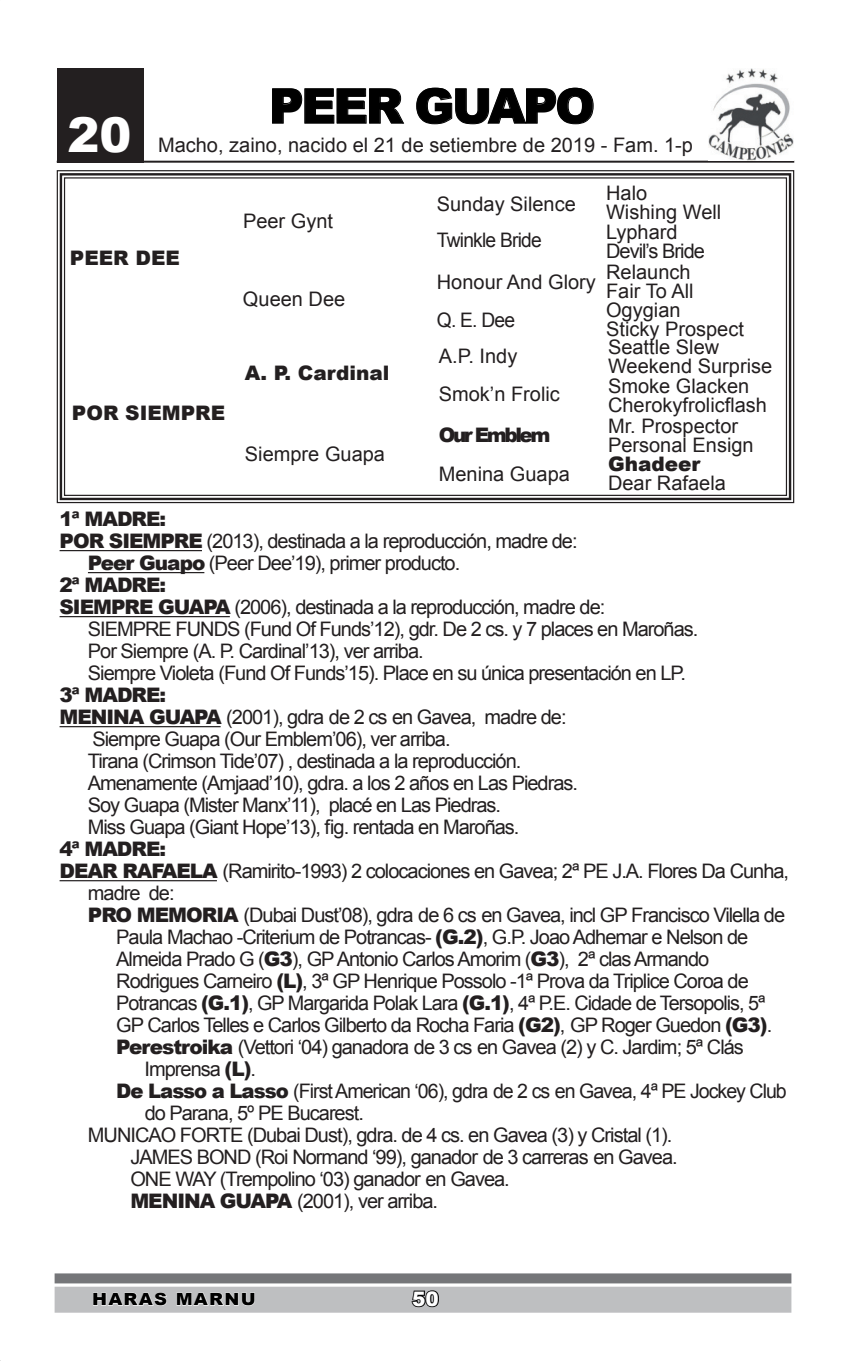
<style>
.page{position:relative;width:851px;height:1361px;background:#fff}
.page>*{position:absolute;margin:0;border:0;box-sizing:border-box;transform-origin:0 0}
.t1{font:900 48px "Arial";letter-spacing:-.05em;color:#000}
.t2{font:900 48px "Arial";color:#fff}
.t3{font:20px "Arial";letter-spacing:-.05em;color:#231f20}
.t4{font:20px "Arial";color:#231f20}
.t5{font:900 20px "Arial";letter-spacing:-.05em;color:#231f20}
.t6{font:900 20px "Arial";color:#231f20}
.t7{font:20px "Arial";letter-spacing:-.05em;color:#231f20;scale:.96 1}
.t8{font:900 20px "Arial";letter-spacing:-.12em;color:#231f20}
.t9{font:900 20px "Arial";color:#fff}
.t10{font:900 16.8px "Arial";letter-spacing:.07em;color:#000;scale:1.08 1}
.s1{font-weight:900}
</style>
<div class="page">
<div style="left:55px;top:1273px;width:736px;height:10px;background:#757679"></div>
<div style="left:55px;top:1286px;width:736px;height:26px;background:#bebfc1"></div>
<div style="left:57px;top:68px;width:86px;height:94px;background:#231f20"></div>
<svg style="left:56px;top:170px;width:738px;height:334px"></svg>
<div style="left:60px;top:173px;width:731px;height:327px;border:2px solid #231f20"></div>
<hr style="left:57px;top:161px;width:737px;height:2px;background:#231f20">
<svg style="left:272px;top:88px;width:132px;height:36px"></svg>
<svg style="left:416px;top:87px;width:178px;height:38px"></svg>
<hr style="left:60px;top:550px;width:142px;height:1px;background:#231f20">
<hr style="left:88px;top:572px;width:116px;height:1px;background:#231f20">
<hr style="left:60px;top:616px;width:170px;height:1px;background:#231f20">
<hr style="left:60px;top:726px;width:160px;height:1px;background:#231f20">
<hr style="left:60px;top:880px;width:157px;height:1px;background:#231f20">
<svg style="left:411px;top:1290px;width:28px;height:18px"></svg>
<svg style="left:93px;top:1292px;width:74px;height:14px"></svg>
<svg style="left:176px;top:1292px;width:79px;height:14px"></svg>
<img style="left:708px;top:68px;width:85px;height:93px">
<h1 class="t2" style="left:67px;top:100px;width:66px">20</h1>
<h1 class="t1" style="left:269px;top:71px;width:328px">PEER GUAPO</h1>
<p class="t4" style="left:158px;top:132px;width:536px">Macho, zaino, nacido el 21 de setiembre de 2019 - Fam. 1-p</p>
<p class="t5" style="left:70px;top:244px;width:111px">PEER DEE</p>
<p class="t4" style="left:243px;top:208px;width:92px">Peer Gynt</p>
<p class="t4" style="left:243px;top:286px;width:104px">Queen Dee</p>
<p class="t6" style="left:72px;top:399px;width:155px">POR SIEMPRE</p>
<p class="t6" style="left:245px;top:358px;width:146px">A. P. Cardinal</p>
<p class="t4" style="left:245px;top:441px;width:142px">Siempre Guapa</p>
<p class="t4" style="left:437px;top:191px;width:140px">Sunday Silence</p>
<p class="t7" style="left:437px;top:226px;width:111px">Twinkle Bride</p>
<p class="t4" style="left:437px;top:269px;width:160px">Honour And Glory</p>
<p class="t7" style="left:437px;top:307px;width:83px">Q. E. Dee</p>
<p class="t3" style="left:438px;top:343px;width:80px">A.P. Indy</p>
<p class="t4" style="left:438px;top:381px;width:123px">Smok’n Frolic</p>
<p class="t8" style="left:438px;top:420px;width:113px">Our Emblem</p>
<p class="t4" style="left:438px;top:461px;width:133px">Menina Guapa</p>
<p class="t3" style="left:606px;top:180px;width:43px">Halo</p>
<p class="t4" style="left:606px;top:199px;width:117px">Wishing Well</p>
<p class="t4" style="left:606px;top:219px;width:73px">Lyphard</p>
<p class="t3" style="left:606px;top:237px;width:100px">Devil’s Bride</p>
<p class="t4" style="left:606px;top:259px;width:86px">Relaunch</p>
<p class="t4" style="left:606px;top:278px;width:89px">Fair To All</p>
<p class="t4" style="left:606px;top:297px;width:76px">Ogygian</p>
<p class="t4" style="left:606px;top:316px;width:139px">Sticky Prospect</p>
<p class="t4" style="left:608px;top:333px;width:113px">Seattle Slew</p>
<p class="t4" style="left:608px;top:353px;width:166px">Weekend Surprise</p>
<p class="t4" style="left:608px;top:373px;width:143px">Smoke Glacken</p>
<p class="t4" style="left:608px;top:391px;width:160px">Cherokyfrolicflash</p>
<p class="t4" style="left:608px;top:413px;width:132px">Mr. Prospector</p>
<p class="t4" style="left:608px;top:432px;width:147px">Personal Ensign</p>
<p class="t6" style="left:608px;top:449px;width:94px">Ghadeer</p>
<p class="t4" style="left:608px;top:470px;width:119px">Dear Rafaela</p>
<p class="t5" style="left:60px;top:504px;width:108px">1ª MADRE:</p>
<p class="t3" style="left:60px;top:528px;width:519px"><span class="s1">POR SIEMPRE</span> (2013), destinada a la reproducción, madre de:</p>
<p class="t3" style="left:88px;top:550px;width:374px"><span class="s1">Peer Guapo</span> (Peer Dee’19), primer producto.</p>
<p class="t5" style="left:60px;top:570px;width:108px">2ª MADRE:</p>
<p class="t3" style="left:60px;top:594px;width:547px"><span class="s1">SIEMPRE GUAPA</span> (2006), destinada a la reproducción, madre de:</p>
<p class="t3" style="left:88px;top:616px;width:612px">SIEMPRE FUNDS (Fund Of Funds’12), gdr. De 2 cs. y 7 places en Maroñas.</p>
<p class="t3" style="left:88px;top:638px;width:337px">Por Siempre (A. P. Cardinal’13), ver arriba.</p>
<p class="t3" style="left:88px;top:660px;width:599px">Siempre Violeta (Fund Of Funds’15). Place en su única presentación en LP.</p>
<p class="t5" style="left:59px;top:680px;width:108px">3ª MADRE:</p>
<p class="t3" style="left:59px;top:704px;width:508px"><span class="s1">MENINA GUAPA</span> (2001), gdra de 2 cs en Gavea, madre de:</p>
<p class="t3" style="left:92px;top:726px;width:359px">Siempre Guapa (Our Emblem’06), ver arriba.</p>
<p class="t3" style="left:88px;top:748px;width:435px">Tirana (Crimson Tide’07) , destinada a la reproducción.</p>
<p class="t3" style="left:88px;top:770px;width:491px">Amenamente (Amjaad’10), gdra. a los 2 años en Las Piedras.</p>
<p class="t3" style="left:88px;top:792px;width:415px">Soy Guapa (Mister Manx’11), placé en Las Piedras.</p>
<p class="t3" style="left:88px;top:814px;width:433px">Miss Guapa (Giant Hope’13), fig. rentada en Maroñas.</p>
<p class="t5" style="left:59px;top:834px;width:108px">4ª MADRE:</p>
<p class="t3" style="left:59px;top:858px;width:731px"><span class="s1">DEAR RAFAELA</span> (Ramirito-1993) 2 colocaciones en Gavea; 2ª PE J.A. Flores Da Cunha,</p>
<p class="t3" style="left:88px;top:880px;width:88px">madre de:</p>
<p class="t3" style="left:88px;top:902px;width:698px"><span class="s1">PRO MEMORIA</span> (Dubai Dust’08), gdra de 6 cs en Gavea, incl GP Francisco Vilella de</p>
<p class="t3" style="left:116px;top:924px;width:633px">Paula Machao -Criterium de Potrancas- <span class="s1">(G.2)</span>, G.P. Joao Adhemar e Nelson de</p>
<p class="t3" style="left:116px;top:946px;width:594px">Almeida Prado G (<span class="s1">G3</span>), GP Antonio Carlos Amorim (<span class="s1">G3</span>), 2ª clas Armando</p>
<p class="t3" style="left:116px;top:968px;width:634px">Rodrigues Carneiro <span class="s1">(L)</span>, 3ª GP Henrique Possolo -1ª Prova da Triplice Coroa de</p>
<p class="t3" style="left:116px;top:990px;width:650px">Potrancas <span class="s1">(G.1)</span>, GP Margarida Polak Lara <span class="s1">(G.1)</span>, 4ª P.E. Cidade de Tersopolis, 5ª</p>
<p class="t3" style="left:116px;top:1012px;width:657px">GP Carlos Telles e Carlos Gilberto da Rocha Faria <span class="s1">(G2)</span>, GP Roger Guedon <span class="s1">(G3)</span>.</p>
<p class="t3" style="left:116px;top:1034px;width:629px"><span class="s1">Perestroika</span> (Vettori ‘04) ganadora de 3 cs en Gavea (2) y C. Jardim; 5ª Clás</p>
<p class="t3" style="left:145px;top:1056px;width:113px">Imprensa <span class="s1">(L)</span>.</p>
<p class="t3" style="left:116px;top:1078px;width:672px"><span class="s1">De Lasso a Lasso</span> (First American ‘06), gdra de 2 cs en Gavea, 4ª PE Jockey Club</p>
<p class="t3" style="left:145px;top:1100px;width:221px">do Parana, 5º PE Bucarest.</p>
<p class="t3" style="left:88px;top:1122px;width:586px">MUNICAO FORTE (Dubai Dust), gdra. de 4 cs. en Gavea (3) y Cristal (1).</p>
<p class="t3" style="left:130px;top:1144px;width:548px">JAMES BOND (Roi Normand ‘99), ganador de 3 carreras en Gavea.</p>
<p class="t3" style="left:130px;top:1166px;width:381px">ONE WAY (Trempolino ‘03) ganador en Gavea.</p>
<p class="t3" style="left:130px;top:1188px;width:309px"><span class="s1">MENINA GUAPA</span> (2001), ver arriba.</p>
<p class="t10" style="left:92px;top:1287px;width:153px">HARAS MARNU</p>
<p class="t9" style="left:412px;top:1284px;width:28px">50</p>
</div>
